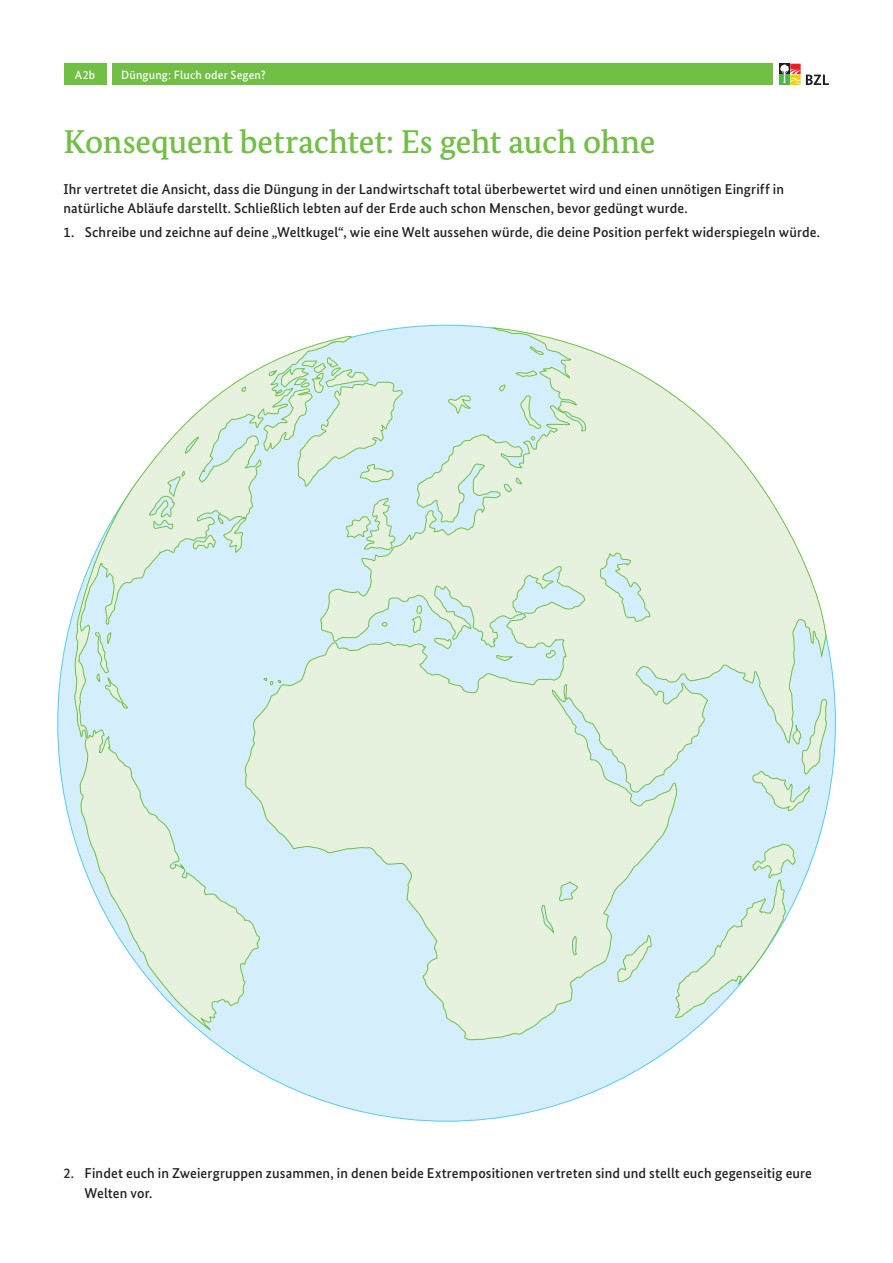
<style>
.page{position:relative;width:893px;height:1263px;background:#fff}
.page>*{position:absolute;margin:0;border:0;box-sizing:border-box;transform-origin:0 0}
.K-Headline{font:500 33px "Bundes Serif";letter-spacing:-.005em;color:#71bf44}
.K-Copy_einzug{font:500 14.25px/19.5px "Bundes Sans";letter-spacing:.01em;color:#231f20}
.K-Copy{font:500 14.25px/19.5px "Bundes Sans";letter-spacing:.01em;color:#231f20}
.t1{font:500 12px "Bundes Sans";letter-spacing:.015em;color:#fff}
</style>
<div class="page">
<svg style="left:779px;top:64px;width:50px;height:21px"></svg>
<div style="left:113px;top:64px;width:660px;height:21px;background:#71bf44"></div>
<div style="left:64px;top:64px;width:42px;height:21px;background:#71bf44"></div>
<div style="left:58px;top:325px;width:777px;height:796px;background:#d4effb;border-radius:50%"></div>
<svg style="left:348px;top:328px;width:479px;height:713px"></svg>
<svg style="left:616px;top:933px;width:36px;height:49px"></svg>
<svg style="left:353px;top:356px;width:51px;height:133px"></svg>
<svg style="left:73px;top:336px;width:280px;height:695px"></svg>
<svg style="left:191px;top:509px;width:57px;height:45px"></svg>
<svg style="left:93px;top:631px;width:35px;height:80px"></svg>
<svg style="left:675px;top:843px;width:121px;height:175px"></svg>
<svg style="left:751px;top:698px;width:77px;height:114px"></svg>
<p class="t1" style="left:75px;top:68px;width:22px">A2b</p>
<p class="t1" style="left:121px;top:68px;width:146px">Düngung: Fluch oder Segen?</p>
<p class="K-Headline" style="left:64px;top:122px;width:593px">Konsequent betrachtet: Es geht auch ohne</p>
<p class="K-Copy" style="left:64px;top:179px;width:722px">Ihr vertretet die Ansicht, dass die Düngung in der Landwirtschaft total überbewertet wird und einen unnötigen Eingriff in natürliche Abläufe darstellt. Schließlich lebten auf der Erde auch schon Menschen, bevor gedüngt wurde.</p>
<p class="K-Copy_einzug" style="left:64px;top:222px;width:758px">1. Schreibe und zeichne auf deine „Weltkugel“, wie eine Welt aussehen würde, die deine Position perfekt widerspiegeln würde.</p>
<p class="K-Copy_einzug" style="left:85px;top:1163px;width:729px;text-indent:-21px">2. Findet euch in Zweiergruppen zusammen, in denen beide Extrempositionen vertreten sind und stellt euch gegenseitig eure<br>Welten vor.</p>
</div>
